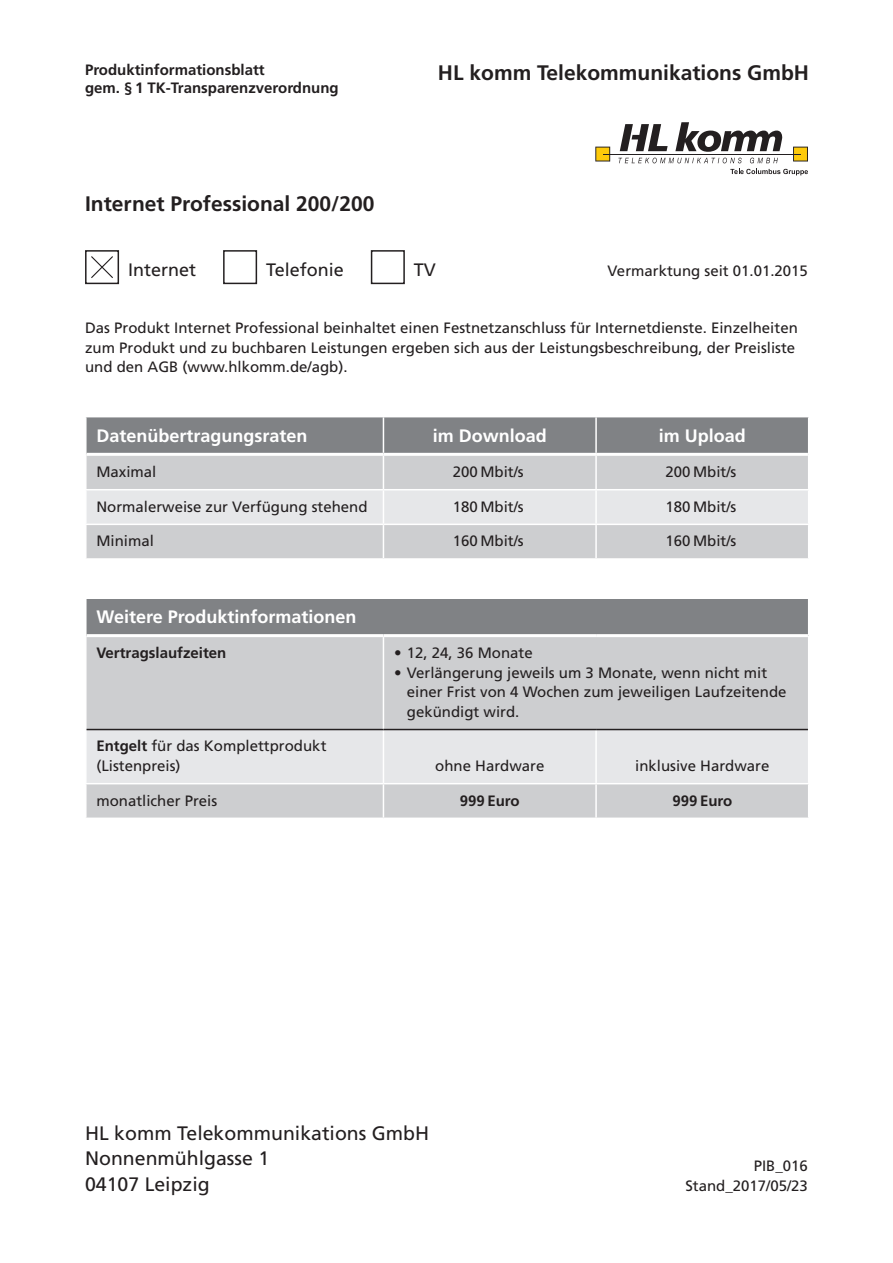
<style>
.page{position:relative;width:893px;height:1263px;background:#fff}
.page>*{position:absolute;margin:0;border:0;box-sizing:border-box;transform-origin:0 0}
.Produktname{font:700 21px "Frutiger LT Std";color:#231f20}
.t1{font:19.5px/25.5px "Frutiger LT Std";color:#231f20}
.Tabellenkopf{font:700 18px "Frutiger LT Std";color:#fff}
.Produktbestandteile{font:18px "Frutiger LT Std";color:#231f20}
.Tabellenkopf_zentrie{font:700 18px "Frutiger LT Std";color:#fff}
.Fließtext_Tabellenin{font:15px/19.5px "Frutiger LT Std";color:#231f20}
.Fließtext_Tabellenin-2{font:700 15px/18px "Frutiger LT Std";color:#231f20}
.s1{font-weight:700}
</style>
<div class="page">
<div style="left:85px;top:250px;width:34px;height:34px;border:2px solid #231f20"></div>
<svg style="left:91px;top:256px;width:22px;height:22px"></svg>
<div style="left:223px;top:250px;width:34px;height:34px;border:2px solid #231f20"></div>
<div style="left:371px;top:250px;width:34px;height:34px;border:2px solid #231f20"></div>
<div style="left:87px;top:417px;width:721px;height:36px;background:#808285"></div>
<div style="left:87px;top:456px;width:721px;height:102px;background:#cdced0"></div>
<div style="left:87px;top:490px;width:721px;height:34px;background:#e6e7e9"></div>
<hr style="left:85px;top:489px;width:298px;height:1px;background:#fff">
<hr style="left:596px;top:489px;width:213px;height:1px;background:#fff">
<hr style="left:383px;top:489px;width:213px;height:1px;background:#fff">
<hr style="left:595px;top:417px;width:2px;height:36px;background:#fff">
<hr style="left:383px;top:417px;width:1px;height:36px;background:#fff">
<hr style="left:85px;top:524px;width:298px;height:1px;background:#fff">
<hr style="left:383px;top:524px;width:213px;height:1px;background:#fff">
<hr style="left:596px;top:524px;width:213px;height:1px;background:#fff">
<hr style="left:383px;top:456px;width:1px;height:33px;background:#fff">
<hr style="left:595px;top:456px;width:2px;height:33px;background:#fff">
<hr style="left:383px;top:490px;width:1px;height:34px;background:#fff">
<hr style="left:595px;top:490px;width:2px;height:34px;background:#fff">
<hr style="left:383px;top:525px;width:1px;height:33px;background:#fff">
<hr style="left:595px;top:525px;width:2px;height:33px;background:#fff">
<div style="left:86px;top:599px;width:723px;height:37px;background:#808285"></div>
<div style="left:87px;top:637px;width:721px;height:180px;background:#cdced0"></div>
<div style="left:87px;top:730px;width:721px;height:53px;background:#e6e7e9"></div>
<hr style="left:85px;top:599px;width:2px;height:37px;background:#fff">
<hr style="left:808px;top:599px;width:1px;height:37px;background:#fff">
<hr style="left:383px;top:730px;width:1px;height:53px;background:#fff">
<hr style="left:595px;top:730px;width:2px;height:53px;background:#fff">
<hr style="left:85px;top:783px;width:298px;height:1px;background:#fff">
<hr style="left:595px;top:784px;width:2px;height:33px;background:#fff">
<hr style="left:87px;top:634px;width:296px;height:3px;background:#fff">
<hr style="left:383px;top:634px;width:213px;height:3px;background:#fff">
<hr style="left:596px;top:634px;width:212px;height:3px;background:#fff">
<hr style="left:87px;top:729px;width:296px;height:1px;background:#231f20">
<hr style="left:383px;top:637px;width:1px;height:92px;background:#fff">
<hr style="left:383px;top:729px;width:213px;height:1px;background:#231f20">
<hr style="left:596px;top:729px;width:212px;height:1px;background:#231f20">
<hr style="left:383px;top:783px;width:213px;height:1px;background:#fff">
<hr style="left:383px;top:784px;width:1px;height:33px;background:#fff">
<hr style="left:596px;top:783px;width:213px;height:1px;background:#fff">
<svg style="left:595px;top:147px;width:15px;height:14px"></svg>
<svg style="left:793px;top:147px;width:15px;height:14px"></svg>
<hr style="left:603px;top:154px;width:197px;height:1px;background:#231f20">
<svg style="left:618px;top:158px;width:124px;height:5px"></svg>
<svg style="left:750px;top:158px;width:28px;height:5px"></svg>
<svg style="left:620px;top:124px;width:48px;height:27px"></svg>
<svg style="left:675px;top:122px;width:107px;height:30px"></svg>
<svg style="left:730px;top:169px;width:78px;height:6px"></svg>
<p class="Fließtext_Tabellenin-2" style="left:85px;top:61px;width:255px">Produktinformationsblatt<br>gem. § 1 TK-Transparenzverordnung</p>
<p class="Produktname" style="left:85px;top:192px;width:291px">Internet Professional 200/200</p>
<h1 class="Produktname" style="left:438px;top:60px;width:373px">HL komm Telekommunikations GmbH</h1>
<p class="Produktbestandteile" style="left:128px;top:259px;width:70px">Internet</p>
<p class="Produktbestandteile" style="left:266px;top:259px;width:79px">Telefonie</p>
<p class="Produktbestandteile" style="left:414px;top:259px;width:24px">TV</p>
<p class="Fließtext_Tabellenin" style="left:607px;top:261px;width:202px">Vermarktung seit 01.01.2015</p>
<p class="Fließtext_Tabellenin" style="left:85px;top:318px;width:714px">Das Produkt Internet Professional beinhaltet einen Festnetzanschluss für Internetdienste. Einzelheiten zum Produkt und zu buchbaren Leistungen ergeben sich aus der Leistungsbeschreibung, der Preisliste und den AGB (www.hlkomm.de/agb).</p>
<p class="Tabellenkopf" style="left:96px;top:425px;width:213px">Datenübertragungsraten</p>
<p class="Tabellenkopf_zentrie" style="left:433px;top:425px;width:116px">im Download</p>
<p class="Tabellenkopf_zentrie" style="left:659px;top:425px;width:89px">im Upload</p>
<p class="Fließtext_Tabellenin" style="left:96px;top:462px;width:62px">Maximal</p>
<p class="Fließtext_Tabellenin" style="left:453px;top:462px;width:72px">200 Mbit/s</p>
<p class="Fließtext_Tabellenin" style="left:665px;top:462px;width:72px">200 Mbit/s</p>
<p class="Fließtext_Tabellenin" style="left:96px;top:497px;width:273px">Normalerweise zur Verfügung stehend</p>
<p class="Fließtext_Tabellenin" style="left:453px;top:497px;width:72px">180 Mbit/s</p>
<p class="Fließtext_Tabellenin" style="left:665px;top:497px;width:72px">180 Mbit/s</p>
<p class="Fließtext_Tabellenin" style="left:96px;top:531px;width:59px">Minimal</p>
<p class="Fließtext_Tabellenin" style="left:453px;top:531px;width:72px">160 Mbit/s</p>
<p class="Fließtext_Tabellenin" style="left:665px;top:531px;width:72px">160 Mbit/s</p>
<p class="Tabellenkopf" style="left:96px;top:606px;width:262px">Weitere Produktinformationen</p>
<p class="Fließtext_Tabellenin-2" style="left:96px;top:644px;width:132px">Vertragslaufzeiten</p>
<p class="Fließtext_Tabellenin" style="left:394px;top:643px;width:140px">• 12, 24, 36 Monate</p>
<p class="Fließtext_Tabellenin" style="left:407px;top:663px;width:381px;text-indent:-13px">• Verlängerung jeweils um 3 Monate, wenn nicht mit einer Frist von 4 Wochen zum jeweiligen Laufzeitende gekündigt wird.</p>
<p class="Fließtext_Tabellenin" style="left:96px;top:736px;width:232px"><span class="s1">Entgelt</span> für das Komplettprodukt (Listenpreis)</p>
<p class="Fließtext_Tabellenin" style="left:435px;top:756px;width:111px">ohne Hardware</p>
<p class="Fließtext_Tabellenin" style="left:635px;top:756px;width:136px">inklusive Hardware</p>
<p class="Fließtext_Tabellenin" style="left:96px;top:791px;width:122px">monatlicher Preis</p>
<p class="Fließtext_Tabellenin-2" style="left:460px;top:791px;width:61px">999 Euro</p>
<p class="Fließtext_Tabellenin-2" style="left:672px;top:791px;width:61px">999 Euro</p>
<h2 class="t1" style="left:85px;top:1120px;width:346px">HL komm Telekommunikations GmbH<br>Nonnenmühlgasse 1<br>04107 Leipzig</h2>
<p class="Fließtext_Tabellenin" style="left:685px;top:1156px;width:124px;text-align:right">PIB_016<br>Stand_2017/05/23</p>
</div>
